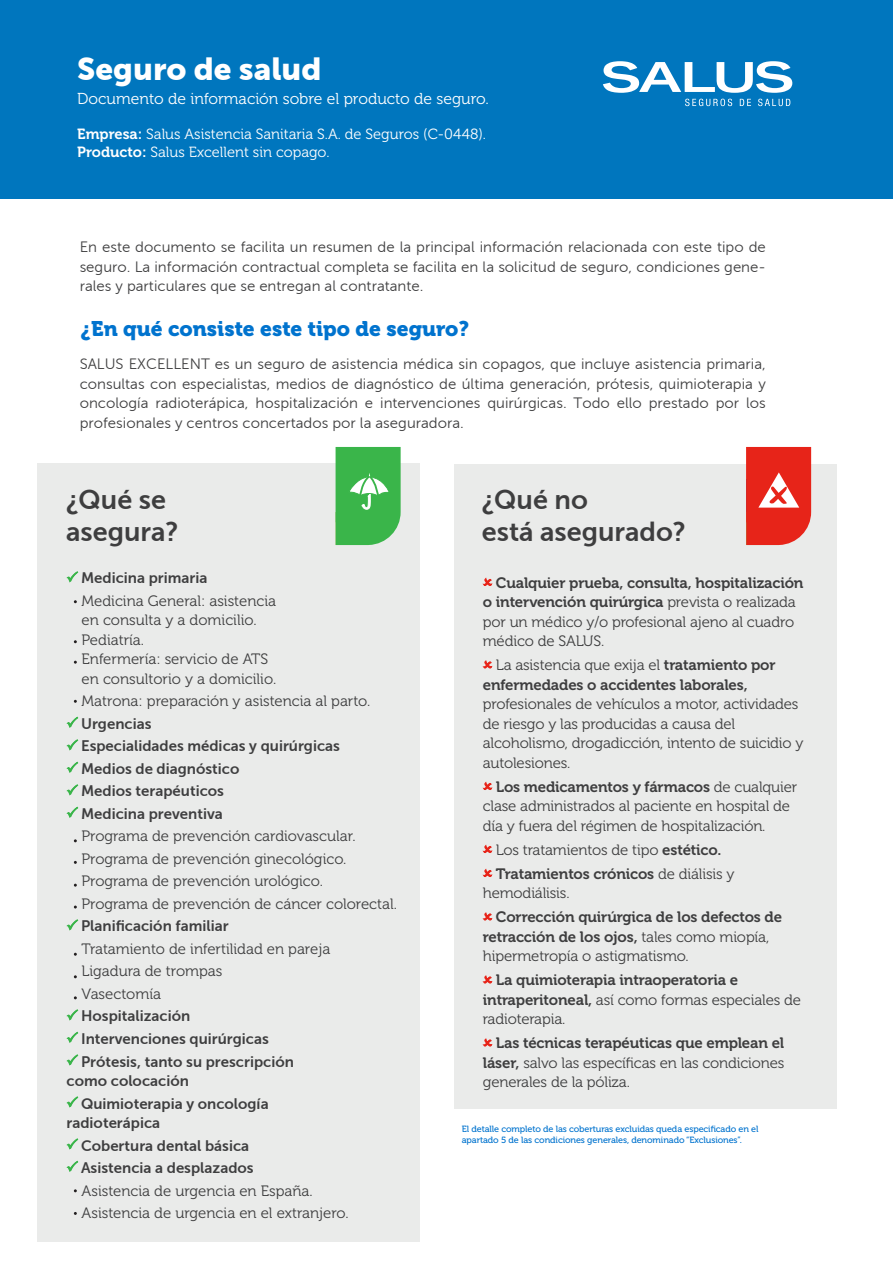
<style>
.page{position:relative;width:893px;height:1263px;background:#fff}
.page>*{position:absolute;margin:0;border:0;box-sizing:border-box;transform-origin:0 0}
.t1{font:31.5px "Museo Sans 900";color:#fff}
.t2{font:27px/32.4px "Museo Sans 700";color:#3e3e3f}
.t3{font:21px "Museo 900";color:#0073ce}
.t4{font:15.75px "Museo 300";color:#fff}
.t5{font:15px/19.5px "Museo 300";letter-spacing:-.01em;color:#3e3e3f}
.t6{font:15px/19.5px "Museo Sans 300";color:#3e3e3f;text-align:justify}
.t7{font:15px/19.5px "Museo 700";letter-spacing:-.01em;color:#3e3e3f}
.t8{font:15px/22.5px "Museo Sans 700";color:#3e3e3f}
.t9{font:14.7px/17.7px "Museo 300";color:#fff}
.t10{font:9px/10.5px "Museo 500";letter-spacing:-.01em;color:#0073ce}
.s1{font-family:"Museo 700"}
.s2{font-family:"Museo 300"}
</style>
<div class="page">
<div style="left:38px;top:464px;width:382px;height:778px;background:#eaebea"></div>
<svg style="left:336px;top:447px;width:65px;height:98px;background:#4ebc5c"></svg>
<div style="left:454px;top:464px;width:383px;height:644px;background:#eaebea"></div>
<svg style="left:746px;top:447px;width:65px;height:98px;background:#e93f35"></svg>
<div style="left:0;top:0;width:893px;height:199px;background:#0076be"></div>
<svg style="left:685px;top:99px;width:47px;height:7px"></svg>
<svg style="left:740px;top:99px;width:11px;height:7px"></svg>
<svg style="left:758px;top:99px;width:32px;height:7px"></svg>
<svg style="left:603px;top:61px;width:189px;height:32px"></svg>
<svg style="left:66px;top:571px;width:13px;height:12px"></svg>
<svg style="left:66px;top:716px;width:13px;height:12px"></svg>
<svg style="left:66px;top:739px;width:13px;height:12px"></svg>
<svg style="left:66px;top:761px;width:13px;height:12px"></svg>
<svg style="left:66px;top:784px;width:13px;height:12px"></svg>
<svg style="left:66px;top:806px;width:13px;height:12px"></svg>
<svg style="left:66px;top:919px;width:13px;height:12px"></svg>
<svg style="left:66px;top:1009px;width:13px;height:12px"></svg>
<svg style="left:66px;top:1031px;width:13px;height:12px"></svg>
<svg style="left:66px;top:1054px;width:13px;height:12px"></svg>
<svg style="left:66px;top:1096px;width:13px;height:12px"></svg>
<svg style="left:66px;top:1138px;width:13px;height:12px"></svg>
<svg style="left:66px;top:1160px;width:13px;height:12px"></svg>
<svg style="left:482px;top:577px;width:11px;height:9px"></svg>
<svg style="left:482px;top:660px;width:11px;height:9px"></svg>
<svg style="left:482px;top:781px;width:11px;height:9px"></svg>
<svg style="left:482px;top:844px;width:11px;height:9px"></svg>
<svg style="left:482px;top:868px;width:11px;height:9px"></svg>
<svg style="left:482px;top:912px;width:11px;height:9px"></svg>
<svg style="left:482px;top:975px;width:11px;height:9px"></svg>
<svg style="left:482px;top:1038px;width:11px;height:9px"></svg>
<h1 class="t1" style="left:77px;top:51px;width:246px">Seguro de salud</h1>
<p class="t4" style="left:77px;top:90px;width:413px">Documento de información sobre el producto de seguro.</p>
<p class="t9" style="left:77px;top:125px;width:410px"><span class="s1">Empresa:</span> Salus Asistencia Sanitaria S.A. de Seguros (C-0448).<br><span class="s1">Producto:</span> Salus Excellent sin copago.</p>
<p class="t6" style="left:80px;top:237px;width:688px">En este documento se facilita un resumen de la principal información relacionada con este tipo de seguro. La información contractual completa se facilita en la solicitud de seguro, condiciones gene&shy;rales y particulares que se entregan al contratante.</p>
<h3 class="t3" style="left:80px;top:317px;width:390px">¿En qué consiste este tipo de seguro?</h3>
<p class="t6" style="left:80px;top:354px;width:688px">SALUS EXCELLENT es un seguro de asistencia médica sin copagos, que incluye asistencia primaria, consultas con especialistas, medios de diagnóstico de última generación, prótesis, quimioterapia y oncología radioterápica, hospitalización e intervenciones quirúrgicas. Todo ello prestado por los profesionales y centros concertados por la aseguradora.</p>
<h2 class="t2" style="left:66px;top:483px;width:114px">¿Qué se asegura?</h2>
<p class="t8" style="left:81px;top:567px;width:128px">Medicina primaria</p>
<p class="t5" style="left:82px;top:591px;width:196px">Medicina General: asistencia en consulta y a domicilio.<br>Pediatría.<br>Enfermería: servicio de ATS en consultorio y a domicilio.</p>
<p class="t5" style="left:82px;top:692px;width:290px">Matrona: preparación y asistencia al parto.</p>
<p class="t8" style="left:81px;top:712px;width:260px">Urgencias<br>Especialidades médicas y quirúrgicas<br>Medios de diagnóstico<br>Medios terapéuticos<br>Medicina preventiva</p>
<p class="t5" style="left:82px;top:825px;width:317px;line-height:22.5px">Programa de prevención cardiovascular.<br>Programa de prevención ginecológico.<br>Programa de prevención urológico.<br>Programa de prevención de cáncer colorectal.</p>
<p class="t8" style="left:81px;top:915px;width:149px">Planificación familiar</p>
<p class="t5" style="left:82px;top:938px;width:250px;line-height:22.5px">Tratamiento de infertilidad en pareja<br>Ligadura de trompas<br>Vasectomía</p>
<p class="t8" style="left:81px;top:1005px;width:214px">Hospitalización<br>Intervenciones quirúrgicas<br>Prótesis, tanto su prescripción</p>
<p class="t8" style="left:81px;top:1069px;width:189px;text-indent:-14px">como colocación<br>Quimioterapia y oncología</p>
<p class="t8" style="left:81px;top:1111px;width:174px;text-indent:-14px">radioterápica<br>Cobertura dental básica<br>Asistencia a desplazados</p>
<p class="t5" style="left:82px;top:1179px;width:269px;line-height:22.5px">Asistencia de urgencia en España.<br>Asistencia de urgencia en el extranjero.</p>
<h2 class="t2" style="left:482px;top:483px;width:206px">¿Qué no<br>está asegurado?</h2>
<p class="t7" style="left:483px;top:573px;width:322px;text-indent:13px">Cualquier prueba, consulta, hospitalización o intervención quirúrgica <span class="s2">prevista o realizada</span></p>
<p class="t5" style="left:483px;top:612px;width:313px">por un médico y/o profesional ajeno al cuadro médico de SALUS.</p>
<p class="t5" style="left:496px;top:656px;width:281px">La asistencia que exija el <span class="s1">tratamiento por</span></p>
<p class="t7" style="left:483px;top:675px;width:266px">enfermedades o accidentes laborales,</p>
<p class="t5" style="left:483px;top:695px;width:322px">profesionales de vehículos a motor, actividades de riesgo y las producidas a causa del alcoholismo, drogadicción, intento de suicidio y autolesiones.</p>
<p class="t7" style="left:496px;top:777px;width:303px">Los medicamentos y fármacos <span class="s2">de cualquier</span></p>
<p class="t5" style="left:483px;top:797px;width:309px">clase administrados al paciente en hospital de día y fuera del régimen de hospitalización.</p>
<p class="t5" style="left:496px;top:840px;width:227px">Los tratamientos de tipo <span class="s1">estético.</span></p>
<p class="t7" style="left:496px;top:864px;width:240px">Tratamientos crónicos <span class="s2">de diálisis y</span></p>
<p class="t5" style="left:483px;top:884px;width:88px">hemodiálisis.</p>
<p class="t7" style="left:483px;top:908px;width:301px;text-indent:13px">Corrección quirúrgica de los defectos de retracción de los ojos, <span class="s2">tales como miopía,</span></p>
<p class="t5" style="left:483px;top:947px;width:208px">hipermetropía o astigmatismo.</p>
<p class="t7" style="left:496px;top:971px;width:244px">La quimioterapia intraoperatoria e</p>
<p class="t5" style="left:483px;top:990px;width:320px"><span class="s1">intraperitoneal,</span> así como formas especiales de radioterapia.</p>
<p class="t7" style="left:496px;top:1034px;width:290px">Las técnicas terapéuticas que emplean el</p>
<p class="t5" style="left:483px;top:1053px;width:303px"><span class="s1">láser,</span> salvo las específicas en las condiciones generales de la póliza.</p>
<p class="t10" style="left:462px;top:1124px;width:298px">El detalle completo de las coberturas excluidas queda especificado en el apartado 5 de las condiciones generales, denominado “Exclusiones”.</p>
</div>
